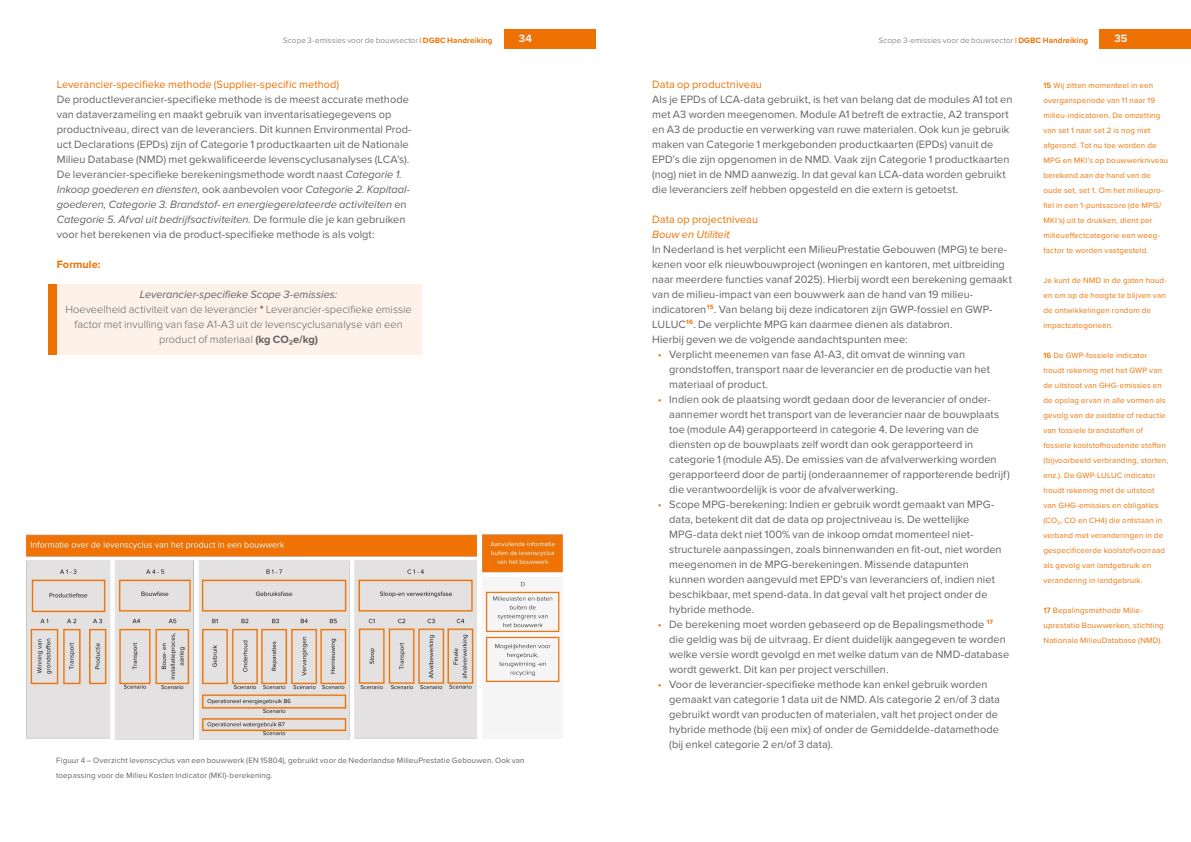
<style>
.page{position:relative;width:1191px;height:842px;background:#fff}
.page>*{position:absolute;margin:0;border:0;box-sizing:border-box;transform-origin:0 0}
.t1{font:11px/15px "Proxima Nova";letter-spacing:.005em;color:#646363}
.t2{font:300 11px/15px "Proxima Nova";color:#646363;text-align:center}
.t3{font:11px "Proxima Nova";letter-spacing:.005em;color:#ee7203}
.t4{font:italic 11px "Proxima Nova";color:#ee7203}
.t5{font:700 11px "Proxima Nova";color:#ee7203}
.t6{font:700 11px "Proxima Nova";color:#f1f1f1}
.t7{font:8px/15px "Proxima Nova";letter-spacing:.015em;color:#ee7203}
.t8{font:8px/15px "Proxima Nova";letter-spacing:.015em;color:#646363}
.t9{font:300 8px "Proxima Nova";letter-spacing:.015em;color:#646363}
.s1{font-weight:700;color:#ee7203}
.s2{font-style:italic}
.s3{font-weight:400;font-style:italic}
.s4{font-weight:700}
.s5{color:#ee7203}
.s6{font-weight:600}
</style>
<div class="page">
<div style="left:56px;top:284px;width:366px;height:70px;background:#fef2e8"></div>
<div style="left:48px;top:284px;width:8px;height:70px;background:#ee7203"></div>
<img style="left:26px;top:534px;width:538px;height:206px">
<div style="left:503px;top:29px;width:92px;height:20px;background:#ee7203"></div>
<div style="left:1099px;top:29px;width:92px;height:20px;background:#ee7203"></div>
<p class="t9" style="left:283px;top:36px;width:211px">Scope 3-emissies voor de bouwsector <span class="s1">| DGBC Handreiking</span></p>
<p class="t6" style="left:519px;top:30px;width:15px">34</p>
<p class="t9" style="left:878px;top:36px;width:211px">Scope 3-emissies voor de bouwsector <span class="s1">| DGBC Handreiking</span></p>
<p class="t6" style="left:1114px;top:30px;width:15px">35</p>
<p class="t3" style="left:57px;top:76px;width:284px">Leverancier-specifieke methode (Supplier-specific method)</p>
<p class="t1" style="left:57px;top:91px;width:356px">De productleverancier-specifieke methode is de meest accurate methode van dataverzameling en maakt gebruik van inventarisatiegegevens op productniveau, direct van de leveranciers. Dit kunnen Environmental Prod&shy;uct Declarations (EPDs) zijn of Categorie 1 productkaarten uit de Nationale Milieu Database (NMD) met gekwalificeerde levenscyclusanalyses (LCA’s).<br>De leverancier-specifieke berekeningsmethode wordt naast <span class="s2">Categorie 1.<br>Inkoop goederen en diensten</span>, ook aanbevolen voor <span class="s2">Categorie 2. Kapitaal&shy;goederen, Categorie 3. Brandstof- en energiegerelateerde activiteiten</span> en <span class="s2">Categorie 5. Afval uit bedrijfsactiviteiten.</span> De formule die je kan gebruiken voor het berekenen via de product-specifieke methode is als volgt:</p>
<p class="t5" style="left:57px;top:256px;width:45px">Formule:</p>
<p class="t2" style="left:65px;top:287px;width:348px"><span class="s3">Leverancier-specifieke Scope 3-emissies:<br></span>Hoeveelheid activiteit van de leverancier <span class="s4">*</span> Leverancier-specifieke emissie factor met invulling van fase A1-A3 uit de levenscyclusanalyse van een product of materiaal <span class="s4">(kg CO₂e/kg)</span></p>
<p class="t8" style="left:56px;top:752px;width:470px">Figuur 4 – Overzicht levenscyclus van een bouwwerk (EN 15804), gebruikt voor de Nederlandse MilieuPrestatie Gebouwen. Ook van toepassing voor de Milieu Kosten Indicator (MKI)-berekening.</p>
<p class="t3" style="left:652px;top:76px;width:111px">Data op productniveau</p>
<p class="t1" style="left:652px;top:91px;width:362px">Als je EPDs of LCA-data gebruikt, is het van belang dat de modules A1 tot en met A3 worden meegenomen. Module A1 betreft de extractie, A2 transport en A3 de productie en verwerking van ruwe materialen. Ook kun je gebruik maken van Categorie 1 merkgebonden productkaarten (EPDs) vanuit de EPD’s die zijn opgenomen in de NMD. Vaak zijn Categorie 1 productkaarten (nog) niet in de NMD aanwezig. In dat geval kan LCA-data worden gebruikt die leveranciers zelf hebben opgesteld en die extern is getoetst.</p>
<p class="t3" style="left:652px;top:211px;width:107px">Data op projectniveau</p>
<p class="t4" style="left:652px;top:226px;width:79px">Bouw en Utiliteit</p>
<p class="t1" style="left:652px;top:241px;width:361px">In Nederland is het verplicht een MilieuPrestatie Gebouwen (MPG) te bere&shy;kenen voor elk nieuwbouwproject (woningen en kantoren, met uitbreiding naar meerdere functies vanaf 2025). Hierbij wordt een berekening gemaakt van de milieu-impact van een bouwwerk aan de hand van 19 milieu&shy;indicatoren<sup>15</sup>. Van belang bij deze indicatoren zijn GWP-fossiel en GWP-LULUC<sup>16</sup>. De verplichte MPG kan daarmee dienen als databron.<br>Hierbij geven we de volgende aandachtspunten mee:</p>
<p class="t1" style="left:669px;top:346px;width:322px;text-indent:-11px"><span class="s5">•</span> Verplicht meenemen van fase A1-A3, dit omvat de winning van grondstoffen, transport naar de leverancier en de productie van het materiaal of product.</p>
<p class="t1" style="left:669px;top:391px;width:342px;text-indent:-11px"><span class="s5">•</span> Indien ook de plaatsing wordt gedaan door de leverancier of onder&shy;aannemer wordt het transport van de leverancier naar de bouwplaats toe (module A4) gerapporteerd in categorie 4. De levering van de diensten op de bouwplaats zelf wordt dan ook gerapporteerd in categorie 1 (module A5). De emissies van de afvalverwerking worden gerapporteerd door de partij (onderaannemer of rapporterende bedrijf) die verantwoordelijk is voor de afvalverwerking.</p>
<p class="t1" style="left:669px;top:496px;width:334px;text-indent:-11px"><span class="s5">•</span> Scope MPG-berekening: Indien er gebruik wordt gemaakt van MPG&shy;data, betekent dit dat de data op projectniveau is. De wettelijke MPG-data dekt niet 100% van de inkoop omdat momenteel niet&shy;structurele aanpassingen, zoals binnenwanden en fit-out, niet worden meegenomen in de MPG-berekeningen. Missende datapunten kunnen worden aangevuld met EPD’s van leveranciers of, indien niet beschikbaar, met spend-data. In dat geval valt het project onder de hybride methode.</p>
<p class="t1" style="left:669px;top:616px;width:341px;text-indent:-11px"><span class="s5">•</span> De berekening moet worden gebaseerd op de Bepalingsmethode <sup>17 </sup>die geldig was bij de uitvraag. Er dient duidelijk aangegeven te worden welke versie wordt gevolgd en met welke datum van de NMD-database wordt gewerkt. Dit kan per project verschillen.</p>
<p class="t1" style="left:669px;top:676px;width:332px;text-indent:-11px"><span class="s5">•</span> Voor de leverancier-specifieke methode kan enkel gebruik worden gemaakt van categorie 1 data uit de NMD. Als categorie 2 en/of 3 data gebruikt wordt van producten of materialen, valt het project onder de hybride methode (bij een mix) of onder de Gemiddelde-datamethode (bij enkel categorie 2 en/of 3 data).</p>
<p class="t7" style="left:1043px;top:77px;width:126px"><span class="s6">15</span> Wij zitten momenteel in een overgansperiode van 11 naar 19 milieu-indicatoren. De omzetting van set 1 naar set 2 is nog niet afgerond. Tot nu toe worden de<br>MPG en MKI’s op bouwwerkniveau berekend aan de hand van de oude set, set 1. Om het milieupro&shy;fiel in een 1-puntsscore (de MPG/<br>MKI’s) uit te drukken, dient per milieueffectcategorie een weeg&shy;factor te worden vastgesteld.</p>
<p class="t7" style="left:1043px;top:272px;width:125px">Je kunt de NMD in de gaten houd&shy;en om op de hoogte te blijven van de ontwikkelingen rondom de impactcategorieën.</p>
<p class="t7" style="left:1043px;top:347px;width:126px"><span class="s6">16</span> De GWP-fossiele indicator houdt rekening met het GWP van de uitstoot van GHG-emissies en de opslag ervan in alle vormen als gevolg van de oxidatie of reductie van fossiele brandstoffen of fossiele koolstofhoudende stoffen (bijvoorbeeld verbranding, storten, enz.). De GWP-LULUC indicator houdt rekening met de uitstoot van GHG-emissies en obligaties (CO₂, CO en CH4) die ontstaan in verband met veranderingen in de gespecificeerde koolstofvoorraad als gevolg van landgebruik en verandering in landgebruik.</p>
<p class="t7" style="left:1043px;top:602px;width:122px"><span class="s6">17</span> Bepalingsmethode Milie&shy;uprestatie Bouwwerken, stichting<br>Nationale MilieuDatabase (NMD).</p>
</div>
